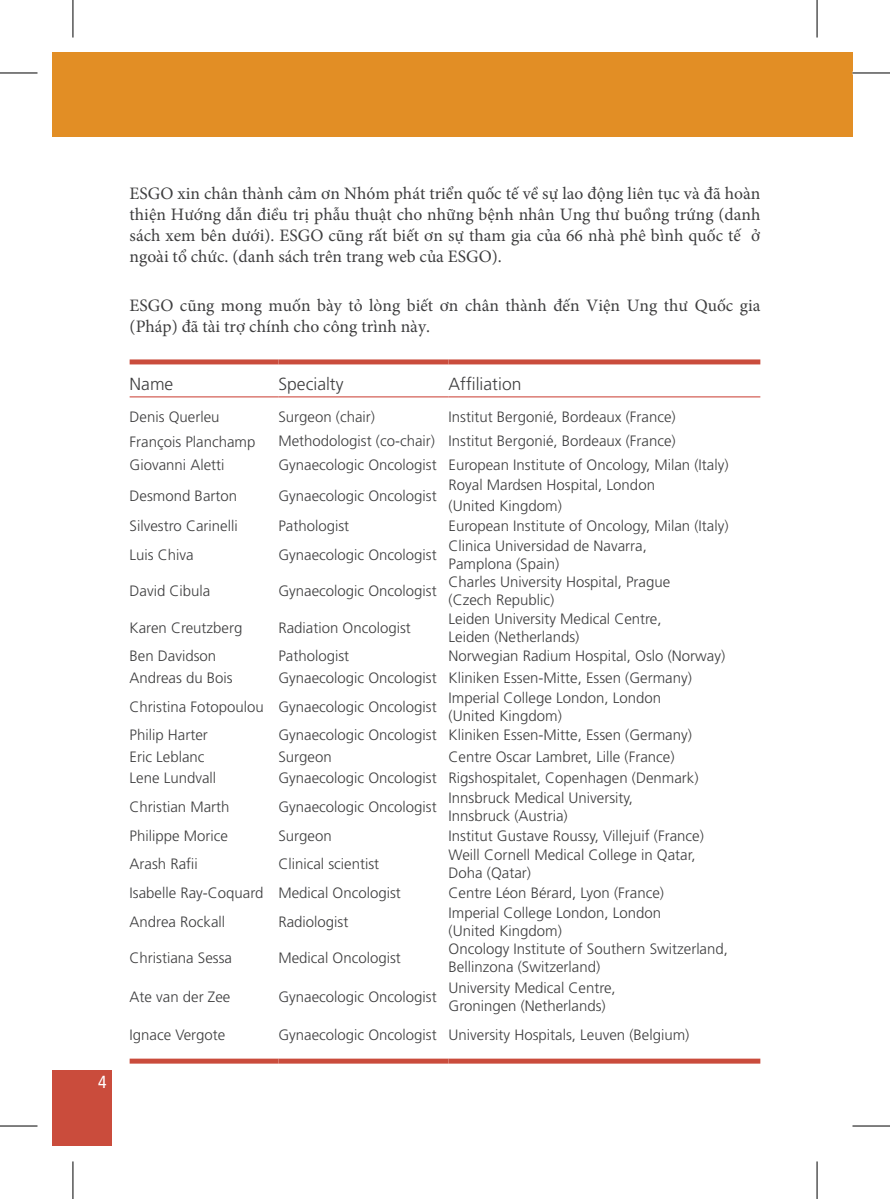
<style>
.page{position:relative;width:890px;height:1199px;background:#fff}
.page>*{position:absolute;margin:0;border:0;box-sizing:border-box;transform-origin:0 0}
.t1{font:17.5px/21px "Minion Pro";color:#3e3e3f;text-align:justify}
.t2{font:300 17.5px "Frutiger LT";color:#3e3e3f}
.t3{font:condensed 17.5px "Frutiger CE";color:#fff}
.t4{font:300 15px/18px "Frutiger LT";color:#3e3e3f}
</style>
<div class="page">
<div style="left:52px;top:52px;width:800px;height:85px;background:#e28e25"></div>
<div style="left:52px;top:1069px;width:59px;height:76px;background:#ca4c3c"></div>
<div style="left:130px;top:359px;width:148px;height:5px;background:#ca4c3c"></div>
<div style="left:278px;top:359px;width:171px;height:5px;background:#ca4c3c"></div>
<div style="left:449px;top:359px;width:311px;height:5px;background:#ca4c3c"></div>
<div style="left:130px;top:1058px;width:148px;height:5px;background:#ca4c3c"></div>
<div style="left:278px;top:1058px;width:171px;height:5px;background:#ca4c3c"></div>
<div style="left:449px;top:1058px;width:311px;height:5px;background:#ca4c3c"></div>
<hr style="left:130px;top:396px;width:148px;height:1px;background:#d46158">
<hr style="left:278px;top:396px;width:171px;height:1px;background:#d46158">
<hr style="left:449px;top:396px;width:311px;height:1px;background:#d46158">
<svg style="left:816px;top:0;width:1px;height:37px"></svg>
<svg style="left:816px;top:1161px;width:1px;height:37px"></svg>
<hr style="left:0;top:73px;width:38px;height:1px;background:#000">
<hr style="left:852px;top:73px;width:38px;height:1px;background:#000">
<hr style="left:0;top:1125px;width:38px;height:1px;background:#000">
<hr style="left:852px;top:1125px;width:38px;height:1px;background:#000">
<hr style="left:73px;top:0;width:1px;height:37px;background:#000">
<hr style="left:73px;top:1161px;width:1px;height:37px;background:#000">
<hr style="left:817px;top:0;width:1px;height:37px;background:#000">
<hr style="left:817px;top:1161px;width:1px;height:37px;background:#000">
<p class="t3" style="left:98px;top:1072px;width:10px">4</p>
<p class="t1" style="left:130px;top:183px;width:632px">ESGO xin chân thành cảm ơn Nhóm phát triển quốc tế về sự lao động liên tục và đã hoàn thiện Hướng dẫn điều trị phẫu thuật cho những bệnh nhân Ung thư buồng trứng (danh sách xem bên dưới). ESGO cũng rất biết ơn sự tham gia của 66 nhà phê bình quốc tế ở ngoài tổ chức. (danh sách trên trang web của ESGO).</p>
<p class="t1" style="left:130px;top:295px;width:632px">ESGO cũng mong muốn bày tỏ lòng biết ơn chân thành đến Viện Ung thư Quốc gia (Pháp) đã tài trợ chính cho công trình này.</p>
<p class="t2" style="left:130px;top:373px;width:45px">Name</p>
<p class="t2" style="left:278px;top:373px;width:67px">Specialty</p>
<p class="t2" style="left:449px;top:373px;width:74px">Affiliation</p>
<p class="t4" style="left:130px;top:408px;width:92px">Denis Querleu</p>
<p class="t4" style="left:278px;top:408px;width:98px">Surgeon (chair)</p>
<p class="t4" style="left:449px;top:408px;width:229px">Institut Bergonié, Bordeaux (France)</p>
<p class="t4" style="left:130px;top:432px;width:127px">François Planchamp</p>
<p class="t4" style="left:278px;top:431px;width:399px">Methodologist (co-chair) Institut Bergonié, Bordeaux (France)</p>
<p class="t4" style="left:130px;top:456px;width:96px">Giovanni Aletti</p>
<p class="t4" style="left:278px;top:456px;width:452px">Gynaecologic Oncologist European Institute of Oncology, Milan (Italy)</p>
<p class="t4" style="left:130px;top:487px;width:109px">Desmond Barton</p>
<p class="t4" style="left:278px;top:487px;width:160px">Gynaecologic Oncologist</p>
<p class="t4" style="left:449px;top:475px;width:208px;line-height:21px">Royal Mardsen Hospital, London (United Kingdom)</p>
<p class="t4" style="left:130px;top:517px;width:110px">Silvestro Carinelli</p>
<p class="t4" style="left:278px;top:517px;width:72px">Pathologist</p>
<p class="t4" style="left:449px;top:517px;width:282px">European Institute of Oncology, Milan (Italy)</p>
<p class="t4" style="left:130px;top:546px;width:66px">Luis Chiva</p>
<p class="t4" style="left:278px;top:546px;width:160px">Gynaecologic Oncologist</p>
<p class="t4" style="left:449px;top:537px;width:200px">Clinica Universidad de Navarra,<br>Pamplona (Spain)</p>
<p class="t4" style="left:130px;top:582px;width:82px">David Cibula</p>
<p class="t4" style="left:278px;top:582px;width:160px">Gynaecologic Oncologist</p>
<p class="t4" style="left:449px;top:573px;width:223px">Charles University Hospital, Prague (Czech Republic)</p>
<p class="t4" style="left:130px;top:618px;width:114px">Karen Creutzberg</p>
<p class="t4" style="left:278px;top:618px;width:134px">Radiation Oncologist</p>
<p class="t4" style="left:449px;top:609px;width:215px">Leiden University Medical Centre,<br>Leiden (Netherlands)</p>
<p class="t4" style="left:130px;top:647px;width:88px">Ben Davidson</p>
<p class="t4" style="left:278px;top:647px;width:72px">Pathologist</p>
<p class="t4" style="left:449px;top:647px;width:278px">Norwegian Radium Hospital, Oslo (Norway)</p>
<p class="t4" style="left:130px;top:668px;width:105px">Andreas du Bois</p>
<p class="t4" style="left:130px;top:663px;width:564px;line-height:28.8px;text-indent:149px">Gynaecologic Oncologist Kliniken Essen-Mitte, Essen (Germany)<br>Christina Fotopoulou Gynaecologic Oncologist</p>
<p class="t4" style="left:449px;top:688px;width:214px">Imperial College London, London (United Kingdom)</p>
<p class="t4" style="left:130px;top:726px;width:80px">Philip Harter</p>
<p class="t4" style="left:278px;top:726px;width:415px">Gynaecologic Oncologist Kliniken Essen-Mitte, Essen (Germany)</p>
<p class="t4" style="left:130px;top:747px;width:76px">Eric Leblanc</p>
<p class="t4" style="left:278px;top:747px;width:55px">Surgeon</p>
<p class="t4" style="left:449px;top:747px;width:228px">Centre Oscar Lambret, Lille (France)</p>
<p class="t4" style="left:130px;top:768px;width:88px">Lene Lundvall</p>
<p class="t4" style="left:278px;top:768px;width:422px">Gynaecologic Oncologist Rigshospitalet, Copenhagen (Denmark)</p>
<p class="t4" style="left:130px;top:797px;width:102px">Christian Marth</p>
<p class="t4" style="left:278px;top:797px;width:160px">Gynaecologic Oncologist</p>
<p class="t4" style="left:449px;top:788px;width:186px">Innsbruck Medical University,<br>Innsbruck (Austria)</p>
<p class="t4" style="left:130px;top:826px;width:100px">Philippe Morice</p>
<p class="t4" style="left:278px;top:826px;width:55px">Surgeon</p>
<p class="t4" style="left:449px;top:826px;width:257px">Institut Gustave Roussy, Villejuif (France)</p>
<p class="t4" style="left:130px;top:855px;width:70px">Arash Rafii</p>
<p class="t4" style="left:278px;top:855px;width:102px">Clinical scientist</p>
<p class="t4" style="left:449px;top:846px;width:248px">Weill Cornell Medical College in Qatar,<br>Doha (Qatar)</p>
<p class="t4" style="left:130px;top:884px;width:273px">Isabelle Ray-Coquard Medical Oncologist</p>
<p class="t4" style="left:449px;top:884px;width:217px">Centre Léon Bérard, Lyon (France)</p>
<p class="t4" style="left:130px;top:912px;width:97px">Andrea Rockall</p>
<p class="t4" style="left:278px;top:912px;width:72px">Radiologist</p>
<p class="t4" style="left:449px;top:903px;width:214px">Imperial College London, London (United Kingdom)</p>
<p class="t4" style="left:130px;top:949px;width:104px">Christiana Sessa</p>
<p class="t4" style="left:278px;top:949px;width:124px">Medical Oncologist</p>
<p class="t4" style="left:449px;top:940px;width:281px">Oncology Institute of Southern Switzerland,<br>Bellinzona (Switzerland)</p>
<p class="t4" style="left:130px;top:987px;width:102px">Ate van der Zee</p>
<p class="t4" style="left:278px;top:987px;width:160px">Gynaecologic Oncologist</p>
<p class="t4" style="left:449px;top:978px;width:169px">University Medical Centre,<br>Groningen (Netherlands)</p>
<p class="t4" style="left:130px;top:1025px;width:97px">Ignace Vergote</p>
<p class="t4" style="left:278px;top:1025px;width:412px">Gynaecologic Oncologist University Hospitals, Leuven (Belgium)</p>
</div>
